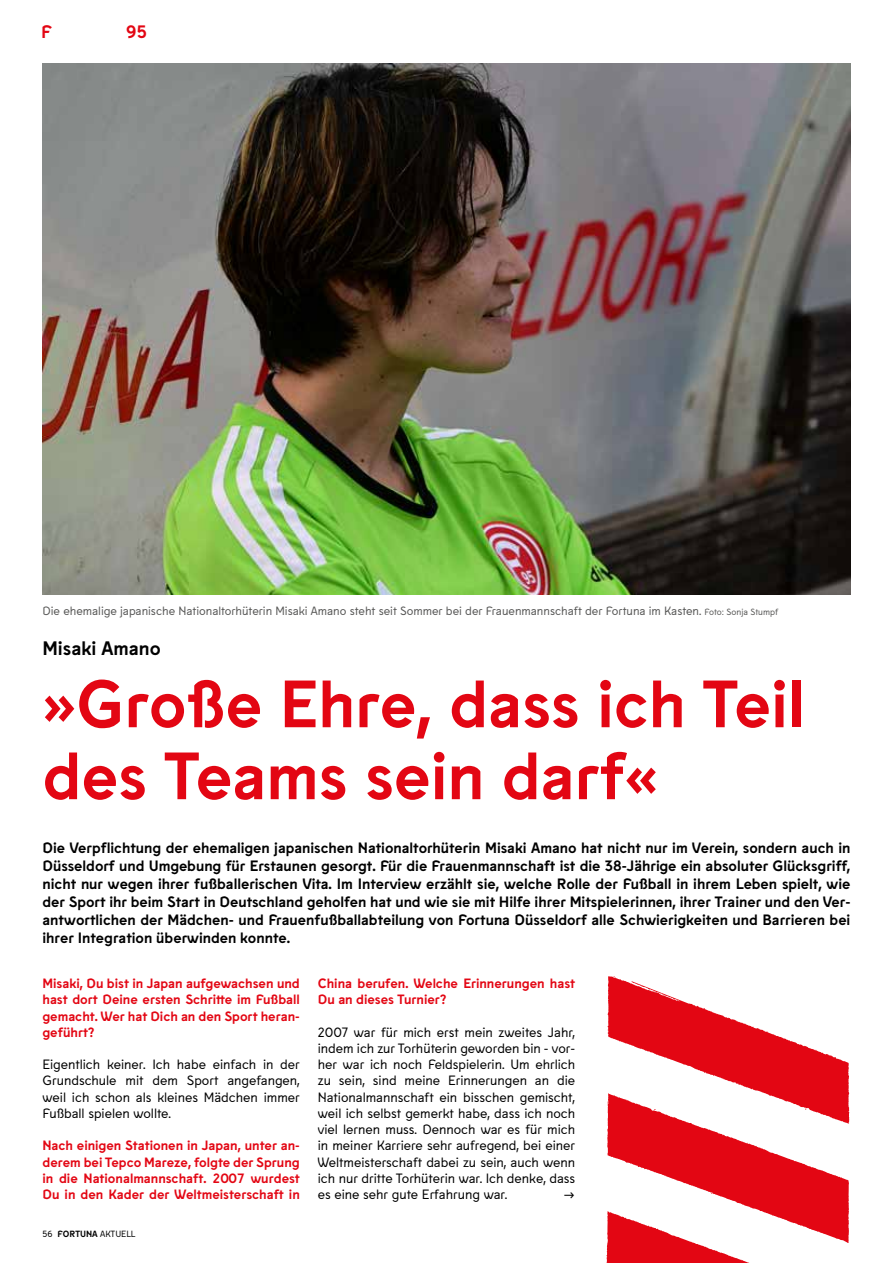
<style>
.page{position:relative;width:893px;height:1263px;background:#fff}
.page>*{position:absolute;margin:0;border:0;box-sizing:border-box;transform-origin:0 0}
.t1{font:700 66.75px/72px "Fortuna Sans";color:#e30613}
.t2{font:700 19.5px "Fortuna Sans";color:#000}
.t3{font:700 18px "Fortuna Sans";color:#e30613}
.t4{font:700 15px/18px "Fortuna Sans";color:#000;text-align:justify}
.t5{font:13.5px/16.2px "Fortuna Sans";color:#000;text-align:justify}
.t6{font:700 13.5px/16.2px "Fortuna Sans";color:#e30613;text-align:justify}
.t7{font:12px "Fortuna Sans";color:#575756}
.t8{font:9px "Fortuna Sans";color:#000}
.s1{font-size:9px}
.s2{font-weight:700}
</style>
<div class="page">
<svg style="left:606px;top:976px;width:243px;height:287px"></svg>
<img style="left:43px;top:64px;width:807px;height:531px">
<p class="t3" style="left:41px;top:17px;width:12px">F</p>
<p class="t3" style="left:126px;top:17px;width:22px">95</p>
<p class="t7" style="left:43px;top:601px;width:737px">Die ehemalige japanische Nationaltorhüterin Misaki Amano steht seit Sommer bei der Frauenmannschaft der Fortuna im Kasten. <span class="s1">Foto: Sonja Stumpf</span></p>
<h2 class="t2" style="left:43px;top:632px;width:120px">Misaki Amano</h2>
<h1 class="t1" style="left:43px;top:664px;width:763px">»Große Ehre, dass ich Teil des Teams sein darf«</h1>
<p class="t4" style="left:43px;top:838px;width:809px">Die Verpflichtung der ehemaligen japanischen Nationaltorhüterin Misaki Amano hat nicht nur im Verein, sondern auch in Düsseldorf und Umgebung für Erstaunen gesorgt. Für die Frauenmannschaft ist die 38-Jährige ein absoluter Glücksgriff, nicht nur wegen ihrer fußballerischen Vita. Im Interview erzählt sie, welche Rolle der Fußball in ihrem Leben spielt, wie der Sport ihr beim Start in Deutschland geholfen hat und wie sie mit Hilfe ihrer Mitspielerinnen, ihrer Trainer und den Ver&shy;antwortlichen der Mädchen- und Frauenfußballabteilung von Fortuna Düsseldorf alle Schwierigkeiten und Barrieren bei ihrer Integration überwinden konnte.</p>
<p class="t6" style="left:43px;top:974px;width:259px">Misaki, Du bist in Japan aufgewachsen und hast dort Deine ersten Schritte im Fußball gemacht. Wer hat Dich an den Sport heran&shy;geführt?</p>
<p class="t5" style="left:43px;top:1056px;width:259px">Eigentlich keiner. Ich habe einfach in der Grundschule mit dem Sport angefangen, weil ich schon als kleines Mädchen immer Fußball spielen wollte.</p>
<p class="t6" style="left:43px;top:1137px;width:259px">Nach einigen Stationen in Japan, unter an&shy;derem bei Tepco Mareze, folgte der Sprung in die Nationalmannschaft. 2007 wurdest Du in den Kader der Weltmeisterschaft in</p>
<p class="t8" style="left:43px;top:1227px;width:94px">56 <span class="s2">FORTUNA</span> AKTUELL</p>
<p class="t6" style="left:318px;top:974px;width:259px">China berufen. Welche Erinnerungen hast<br>Du an dieses Turnier?</p>
<p class="t5" style="left:318px;top:1023px;width:259px">2007 war für mich erst mein zweites Jahr, indem ich zur Torhüterin geworden bin - vor&shy;her war ich noch Feldspielerin. Um ehrlich zu sein, sind meine Erinnerungen an die Nationalmannschaft ein bisschen gemischt, weil ich selbst gemerkt habe, dass ich noch viel lernen muss. Dennoch war es für mich in meiner Karriere sehr aufregend, bei einer Weltmeisterschaft dabei zu sein, auch wenn ich nur dritte Torhüterin war. Ich denke, dass es eine sehr gute Erfahrung war.</p>
<p class="t5" style="left:563px;top:1186px;width:13px">→</p>
</div>
